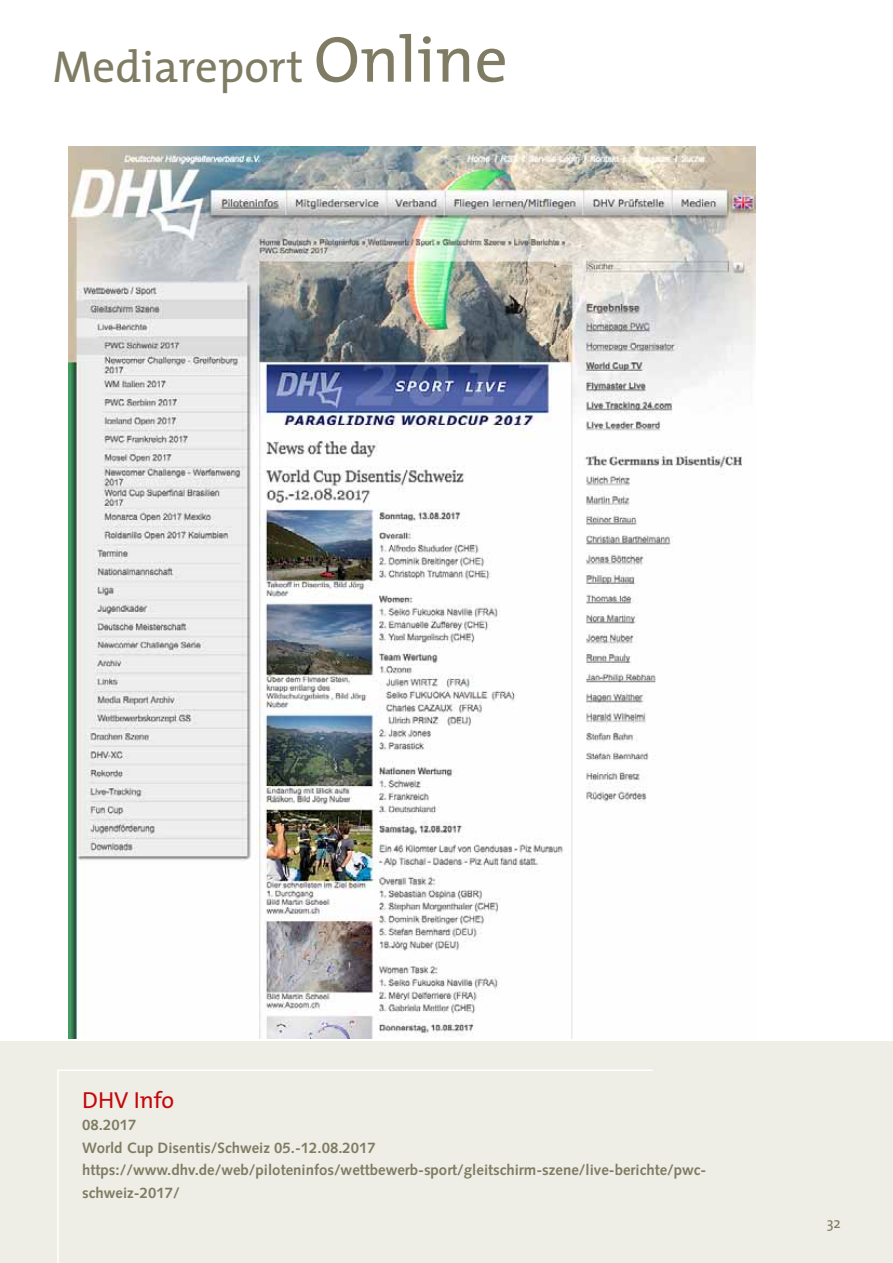
<style>
.page{position:relative;width:893px;height:1263px;background:#fff}
.page>*{position:absolute;margin:0;border:0;box-sizing:border-box;transform-origin:0 0}
.t1{font:45px "The Mix";color:#7f7c63}
.t2{font:23.25px "The Mix";color:#c5070a}
.t3{font:700 15px/22.5px "Syntax";color:#7f7c63}
.t4{font:15px "The Mix";color:#7f7c63}
.s1{font-size:65.4px}
</style>
<div class="page">
<div style="left:0;top:1041px;width:893px;height:222px;background:#eeede6"></div>
<svg style="left:57px;top:1069px;width:596px;height:194px"></svg>
<img style="left:68px;top:147px;width:688px;height:891px">
<h1 class="t1" style="left:53px;top:29px;width:457px">Mediareport <span class="s1">Online</span></h1>
<h2 class="t2" style="left:82px;top:1080px;width:93px">DHV Info</h2>
<p class="t3" style="left:82px;top:1114px;width:626px">08.2017<br>World Cup Disentis/Schweiz 05.-12.08.2017 https://www.dhv.de/web/piloteninfos/wettbewerb-sport/gleitschirm-szene/live-berichte/pwc&shy;schweiz-2017/</p>
<p class="t4" style="left:827px;top:1210px;width:16px">32</p>
</div>
